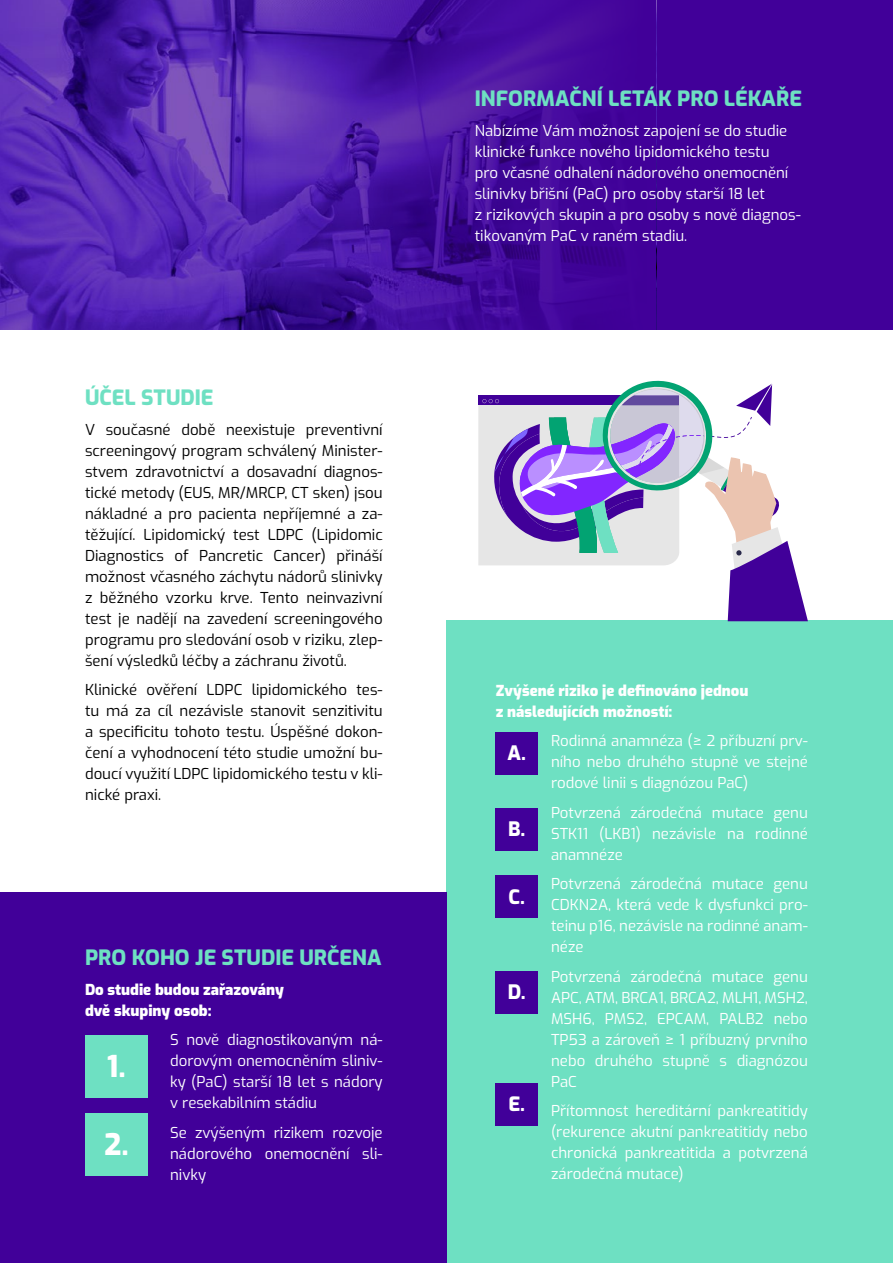
<style>
.page{position:relative;width:893px;height:1263px;background:#fff}
.page>*{position:absolute;margin:0;border:0;box-sizing:border-box;transform-origin:0 0}
.t1{font:800 29.55px "Exo";color:#fff}
.t2{font:800 21px "Exo";color:#6ee0c2}
.t3{font:800 19.8px "Exo";color:#fff}
.t4{font:15px/21px "Exo";color:#fff;text-align:justify}
.t5{font:15px/21px "Exo";color:#000101;text-align:justify}
.t6{font:900 15px/21px "Exo";color:#fff}
</style>
<div class="page">
<div style="left:446px;top:621px;width:447px;height:642px;background:#6ee0c2"></div>
<div style="left:496px;top:732px;width:42px;height:42px;background:#410099"></div>
<div style="left:496px;top:808px;width:42px;height:42px;background:#410099"></div>
<div style="left:496px;top:876px;width:42px;height:42px;background:#410099"></div>
<div style="left:496px;top:971px;width:42px;height:42px;background:#410099"></div>
<div style="left:496px;top:1083px;width:42px;height:42px;background:#410099"></div>
<div style="left:0;top:892px;width:446px;height:371px;background:#410099"></div>
<div style="left:85px;top:1036px;width:62px;height:62px;background:#6ee0c2"></div>
<div style="left:85px;top:1113px;width:62px;height:62px;background:#6ee0c2"></div>
<div style="left:0;top:0;width:893px;height:330px;background:#410099"></div>
<img style="left:0;top:0;width:276px;height:330px">
<svg style="left:276px;top:0;width:344px;height:330px"></svg>
<svg style="left:478px;top:380px;width:330px;height:241px"></svg>
<h2 class="t2" style="left:85px;top:382px;width:130px">ÚČEL STUDIE</h2>
<p class="t5" style="left:85px;top:418px;width:299px">V současné době neexistuje preventivní screeningový program schválený Minister&shy;stvem zdravotnictví a dosavadní diagnos&shy;tické metody (EUS, MR/MRCP, CT sken) jsou nákladné a pro pacienta nepříjemné a za&shy;těžující. Lipidomický test LDPC (Lipidomic Diagnostics of Pancretic Cancer) přináší možnost včasného záchytu nádorů slinivky z běžného vzorku krve. Tento neinvazivní test je nadějí na zavedení screeningového programu pro sledování osob v riziku, zlep&shy;šení výsledků léčby a záchranu životů.</p>
<p class="t5" style="left:85px;top:679px;width:299px">Klinické ověření LDPC lipidomického tes&shy;tu má za cíl nezávisle stanovit senzitivitu a specificitu tohoto testu. Úspěšné dokon&shy;čení a vyhodnocení této studie umožní bu&shy;doucí využití LDPC lipidomického testu v kli&shy;nické praxi.</p>
<h2 class="t2" style="left:85px;top:942px;width:298px">PRO KOHO JE STUDIE URČENA</h2>
<p class="t6" style="left:85px;top:978px;width:201px">Do studie budou zařazovány dvě skupiny osob:</p>
<p class="t4" style="left:170px;top:1029px;width:214px">S nově diagnostikovaným ná&shy;dorovým onemocněním sliniv&shy;ky (PaC) starší 18 let s nádory v resekabilním stádiu</p>
<p class="t4" style="left:170px;top:1121px;width:214px">Se zvýšeným rizikem rozvoje nádorového onemocnění sli&shy;nivky</p>
<h1 class="t1" style="left:107px;top:1045px;width:20px">1.</h1>
<h1 class="t1" style="left:104px;top:1123px;width:26px">2.</h1>
<h2 class="t2" style="left:475px;top:83px;width:329px">INFORMAČNÍ LETÁK PRO LÉKAŘE</h2>
<p class="t4" style="left:475px;top:119px;width:327px;text-align:left">Nabízíme Vám možnost zapojení se do studie klinické funkce nového lipidomického testu<br>pro včasné odhalení nádorového onemocnění slinivky břišní (PaC) pro osoby starší 18 let<br>z rizikových skupin a pro osoby s nově diagnos&shy;tikovaným PaC v raném stadiu.</p>
<p class="t6" style="left:496px;top:679px;width:254px">Zvýšené riziko je definováno jednou z následujících možností:</p>
<p class="t4" style="left:551px;top:729px;width:258px">Rodinná anamnéza (≥ 2 příbuzní prv&shy;ního nebo druhého stupně ve stejné rodové linii s diagnózou PaC)</p>
<p class="t4" style="left:551px;top:801px;width:258px">Potvrzená zárodečná mutace genu STK11 (LKB1) nezávisle na rodinné anamnéze</p>
<p class="t4" style="left:551px;top:872px;width:258px">Potvrzená zárodečná mutace genu CDKN2A, která vede k dysfunkci pro&shy;teinu p16, nezávisle na rodinné anam&shy;néze</p>
<p class="t4" style="left:551px;top:965px;width:258px">Potvrzená zárodečná mutace genu APC, ATM, BRCA1, BRCA2, MLH1, MSH2, MSH6, PMS2, EPCAM, PALB2 nebo TP53 a zároveň ≥ 1 příbuzný prvního nebo druhého stupně s diagnózou PaC</p>
<p class="t4" style="left:551px;top:1099px;width:258px">Přítomnost hereditární pankreatitidy (rekurence akutní pankreatitidy nebo chronická pankreatitida a potvrzená zárodečná mutace)</p>
<h3 class="t3" style="left:508px;top:739px;width:20px">A.</h3>
<h3 class="t3" style="left:508px;top:815px;width:19px">B.</h3>
<h3 class="t3" style="left:509px;top:882px;width:18px">C.</h3>
<h3 class="t3" style="left:508px;top:978px;width:20px">D.</h3>
<h3 class="t3" style="left:508px;top:1090px;width:18px">E.</h3>
</div>
